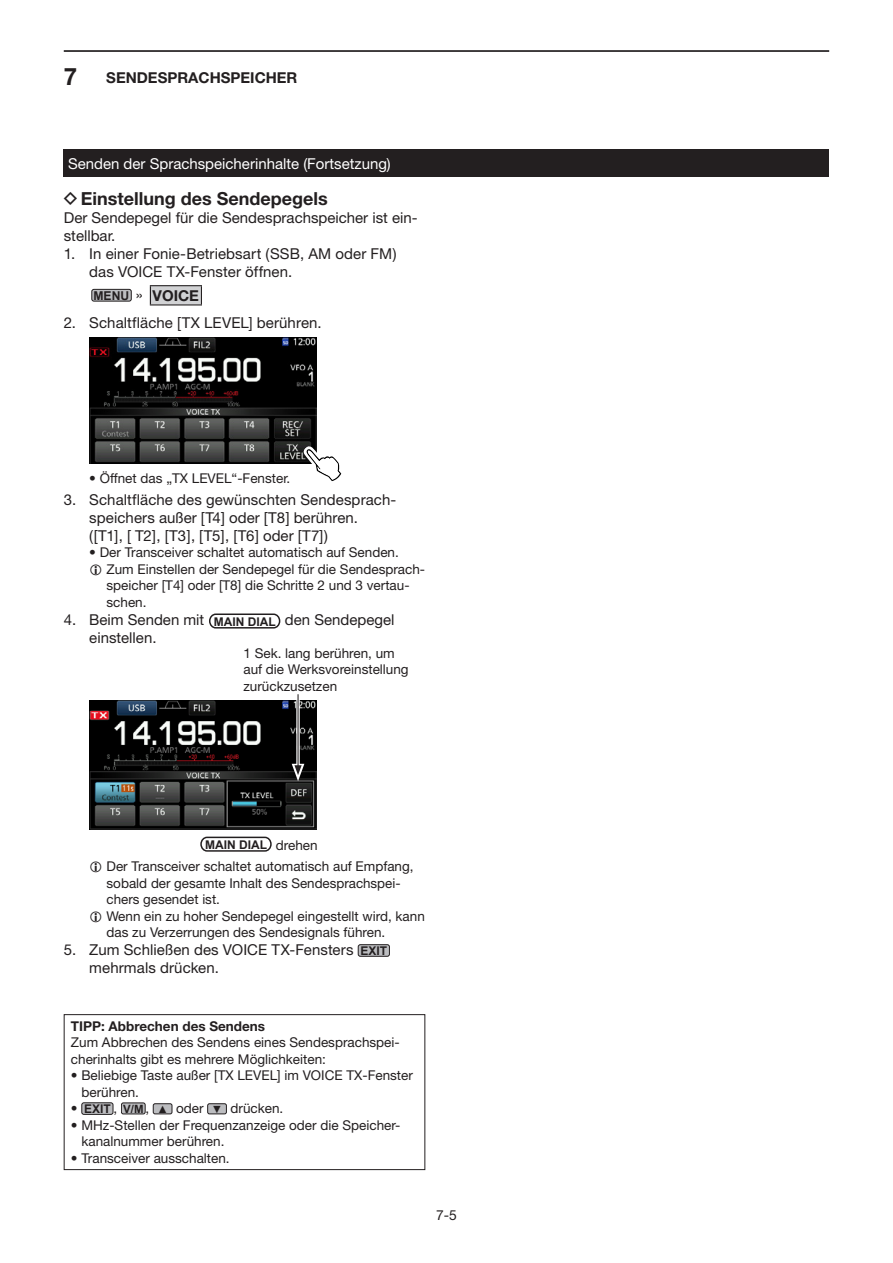
<style>
.page{position:relative;width:893px;height:1263px;background:#fff}
.page>*{position:absolute;margin:0;border:0;box-sizing:border-box;transform-origin:0 0}
.t1{font:700 18px "Helvetica Neue";color:#231f20}
.t2{font:15px/18px "Helvetica Neue";letter-spacing:.005em;color:#231f20}
.t3{font:15px "Helvetica Neue";color:#fff}
.t4{font:700 15px "Helvetica Neue";color:#231f20}
.t5{font:13.8px "Helvetica Neue";color:#231f20}
.t6{font:13.5px/16.5px "Helvetica Neue";color:#231f20}
.t7{font:700 13.5px "Helvetica Neue";color:#231f20}
.t8{font:700 12px "Arial";color:#231f20}
.s1{font-size:24px}
.s2{font-family:"Icom Product Font";font-weight:400}
.s3{font-family:"Arial";font-size:12.15px}
.s4{font-weight:400}
.s5{font-family:"Arial";font-weight:700;font-size:12px}
.s6{font-family:"Helvetica Neue";font-weight:400;font-size:13.5px}
.s7{font-family:"Arial";font-weight:700;font-size:11.4px}
.s8{font-family:"Arial";font-size:10.5px}
</style>
<div class="page">
<hr style="left:64px;top:50px;width:765px;height:2px;background:#231f20">
<div style="left:64px;top:149px;width:765px;height:27px;background:#231f20"></div>
<div style="left:150px;top:286px;width:51px;height:19px;background:#d1d2d4"></div>
<hr style="left:150px;top:285px;width:52px;height:1px;background:#231f20">
<hr style="left:150px;top:304px;width:52px;height:1px;background:#231f20">
<svg style="left:201px;top:286px;width:1px;height:18px"></svg>
<svg style="left:150px;top:286px;width:1px;height:18px"></svg>
<div style="left:92px;top:289px;width:39px;height:12px;background:#bcbdc0;border-radius:2px"></div>
<div style="left:91px;top:289px;width:41px;height:12px;border:1px solid #231f20;border-radius:2px"></div>
<img style="left:89px;top:337px;width:227px;height:127px">
<svg style="left:304px;top:444px;width:38px;height:37px"></svg>
<div style="left:209px;top:613px;width:71px;height:15px;border:2px solid #231f20;border-radius:6px"></div>
<div style="left:358px;top:945px;width:31px;height:11px;background:#bcbdc0;border-radius:2px"></div>
<div style="left:358px;top:944px;width:32px;height:13px;border:1px solid #231f20;border-radius:2px"></div>
<img style="left:89px;top:701px;width:227px;height:128px">
<div style="left:200px;top:837px;width:72px;height:15px;border:2px solid #231f20;border-radius:6px"></div>
<svg style="left:296px;top:700px;width:4px;height:64px"></svg>
<hr style="left:297px;top:694px;width:2px;height:74px;background:#231f20">
<svg style="left:292px;top:764px;width:12px;height:17px"></svg>
<div style="left:82px;top:1103px;width:31px;height:11px;background:#bcbdc0;border-radius:2px"></div>
<div style="left:81px;top:1102px;width:32px;height:13px;border:1px solid #231f20;border-radius:2px"></div>
<div style="left:121px;top:1103px;width:24px;height:11px;background:#bcbdc0;border-radius:2px"></div>
<div style="left:121px;top:1102px;width:24px;height:12px;border:1px solid #231f20;border-radius:2px"></div>
<div style="left:153px;top:1104px;width:19px;height:10px;background:#bcbdc0;border-radius:2px"></div>
<div style="left:153px;top:1103px;width:19px;height:11px;border:1px solid #231f20;border-radius:2px"></div>
<div style="left:208px;top:1104px;width:18px;height:10px;background:#bcbdc0;border-radius:2px"></div>
<div style="left:207px;top:1103px;width:20px;height:11px;border:1px solid #231f20;border-radius:2px"></div>
<div style="left:64px;top:1014px;width:361px;height:156px;border:1px solid #231f20"></div>
<p class="t4" style="left:64px;top:68px;width:235px"><span class="s1">7</span> SENDESPRACHSPEICHER</p>
<p class="t3" style="left:68px;top:154px;width:324px">Senden der Sprachspeicherinhalte (Fortsetzung)</p>
<h1 class="t1" style="left:64px;top:187px;width:265px"><span class="s2">D</span> Einstellung des Sendepegels</h1>
<p class="t2" style="left:64px;top:208px;width:355px">Der Sendepegel für die Sendesprachspeicher ist ein&shy;stellbar.</p>
<p class="t2" style="left:89px;top:244px;width:309px;text-indent:-26px">1. In einer Fonie-Betriebsart (SSB, AM oder FM) das VOICE TX-Fenster öffnen.</p>
<p class="t4" style="left:93px;top:286px;width:107px"><span class="s3">MENU</span> <span class="s4">»</span> VOICE</p>
<p class="t2" style="left:64px;top:313px;width:259px">2. Schaltfläche [TX LEVEL] berühren.</p>
<p class="t6" style="left:89px;top:469px;width:203px">• Öffnet das „TX LEVEL“-Fenster.</p>
<p class="t2" style="left:89px;top:490px;width:309px;text-indent:-26px">3. Schaltfläche des gewünschten Sendesprach&shy;speichers außer [T4] oder [T8] berühren.<br>([T1], [ T2], [T3], [T5], [T6] oder [T7])</p>
<p class="t6" style="left:107px;top:544px;width:320px;text-indent:-17px">• Der Transceiver schaltet automatisch auf Senden.<br>Zum Einstellen der Sendepegel für die Sendesprach&shy;speicher [T4] oder [T8] die Schritte 2 und 3 vertau&shy;schen.</p>
<p class="t2" style="left:89px;top:610px;width:307px;text-indent:-26px">4. Beim Senden mit <span class="s5">MAIN DIAL</span> den Sendepegel einstellen.</p>
<p class="t6" style="left:243px;top:644px;width:167px">1 Sek. lang berühren, um auf die Werksvoreinstellung zurückzusetzen</p>
<p class="t8" style="left:205px;top:836px;width:114px">MAIN DIAL <span class="s6">drehen</span></p>
<p class="t6" style="left:107px;top:858px;width:320px">Der Transceiver schaltet automatisch auf Empfang, sobald der gesamte Inhalt des Sendesprachspei&shy;chers gesendet ist.<br>Wenn ein zu hoher Sendepegel eingestellt wird, kann das zu Verzerrungen des Sendesignals führen.</p>
<p class="t2" style="left:89px;top:941px;width:299px;text-indent:-26px">5. Zum Schließen des VOICE TX-Fensters <span class="s5">EXIT </span>mehrmals drücken.</p>
<p class="t7" style="left:71px;top:1018px;width:196px">TIPP: Abbrechen des Sendens</p>
<p class="t6" style="left:71px;top:1034px;width:330px">Zum Abbrechen des Sendens eines Sendesprachspei&shy;cherinhalts gibt es mehrere Möglichkeiten:</p>
<p class="t6" style="left:81px;top:1067px;width:333px;text-indent:-11px">• Beliebige Taste außer [TX LEVEL] im VOICE TX-Fenster berühren.</p>
<p class="t6" style="left:71px;top:1100px;width:214px">• <span class="s5">EXIT</span> , <span class="s7">V/M</span> , <span class="s8">▲</span> oder <span class="s8">▼</span> drücken.</p>
<p class="t6" style="left:81px;top:1116px;width:319px;text-indent:-11px">• MHz-Stellen der Frequenzanzeige oder die Speicher&shy;kanalnummer berühren.</p>
<p class="t6" style="left:71px;top:1149px;width:160px">• Transceiver ausschalten.</p>
<p class="t5" style="left:436px;top:1207px;width:22px">7-5</p>
</div>
